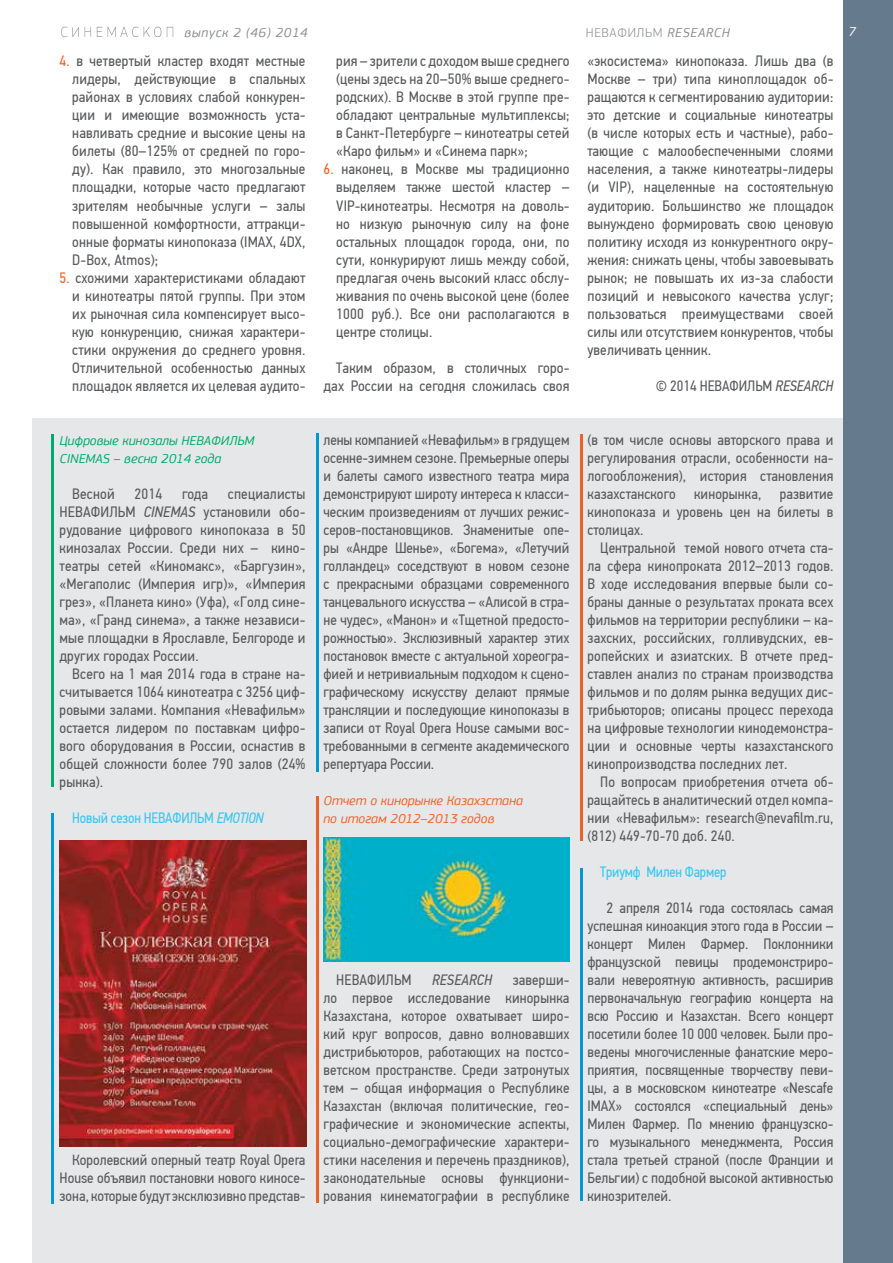
<style>
.page{position:relative;width:893px;height:1263px;background:#fff}
.page>*{position:absolute;margin:0;border:0;box-sizing:border-box;transform-origin:0 0}
.t1{font:15px/18px "PF Din Text Cond Pro";letter-spacing:.01em;color:#58595b;text-align:justify}
.t2{font:15px "PF Din Text Cond Pro";letter-spacing:-.01em;color:#38c6f4}
.t3{font:italic 15px "PF Din Text Cond Pro";letter-spacing:.01em;color:#58595b}
.t4{font:italic 13.5px/18px "PF Square Sans Pro";color:#f16127}
.t5{font:italic 13.5px/18px "PF Square Sans Pro";color:#00a96c}
.t6{font:300 13.5px "PF Square Sans Pro";letter-spacing:.05em;color:#8a8c8e}
.t7{font:italic 13.5px "PF Square Sans Pro";letter-spacing:.05em;color:#8a8c8e}
.t8{font:italic 13.5px "PF Square Sans Pro";color:#fff}
.s1{font-weight:400;font-style:italic}
.s2{color:#f16127}
.s3{font-style:italic}
</style>
<div class="page">
<div style="left:843px;top:0;width:50px;height:1263px;background:#667a8e"></div>
<svg style="left:61px;top:27px;width:18px;height:10px"></svg>
<svg style="left:85px;top:27px;width:6px;height:10px"></svg>
<svg style="left:97px;top:27px;width:5px;height:10px"></svg>
<svg style="left:108px;top:27px;width:53px;height:10px"></svg>
<svg style="left:167px;top:27px;width:6px;height:10px"></svg>
<div style="left:33px;top:419px;width:810px;height:844px;background:#e6e7e8"></div>
<hr style="left:52px;top:434px;width:2px;height:352px;background:#00a96c">
<hr style="left:52px;top:813px;width:2px;height:390px;background:#009ad3">
<img style="left:323px;top:837px;width:247px;height:125px">
<img style="left:60px;top:840px;width:246px;height:306px">
<hr style="left:317px;top:434px;width:2px;height:338px;background:#009ad3">
<hr style="left:317px;top:796px;width:2px;height:407px;background:#f16127">
<hr style="left:580px;top:434px;width:3px;height:406px;background:#f16127">
<hr style="left:580px;top:868px;width:3px;height:332px;background:#009ad3">
<p class="t7" style="left:184px;top:25px;width:125px">выпуск 2 (46) 2014</p>
<p class="t6" style="left:586px;top:25px;width:146px">НЕВАФИЛЬМ <span class="s1">RESEARCH</span></p>
<p class="t8" style="left:848px;top:24px;width:9px">7</p>
<p class="t1" style="left:72px;top:52px;width:235px;text-indent:-13px"><span class="s2">4.</span> в четвертый кластер входят местные лидеры, действующие в спальных районах в условиях слабой конкурен&shy;ции и имеющие возможность уста&shy;навливать средние и высокие цены на билеты (80–125% от средней по горо&shy;ду). Как правило, это многозальные площадки, которые часто предлагают зрителям необычные услуги – залы повышенной комфортности, аттракци&shy;онные форматы кинопоказа (IMAX, 4DX, D-Box, Atmos);</p>
<p class="t1" style="left:72px;top:268px;width:235px;text-indent:-13px"><span class="s2">5.</span> схожими характеристиками обладают и кинотеатры пятой группы. При этом их рыночная сила компенсирует высо&shy;кую конкуренцию, снижая характери&shy;стики окружения до среднего уровня.<br>Отличительной особенностью данных площадок является их целевая аудито-</p>
<p class="t1" style="left:587px;top:52px;width:247px">«экосистема» кинопоказа. Лишь два (в Москве – три) типа киноплощадок об&shy;ращаются к сегментированию аудитории: это детские и социальные кинотеатры (в числе которых есть и частные), рабо&shy;тающие с малообеспеченными слоями населения, а также кинотеатры-лидеры (и VIP), нацеленные на состоятельную аудиторию. Большинство же площадок вынуждено формировать свою ценовую политику исходя из конкурентного окру&shy;жения: снижать цены, чтобы завоевывать рынок; не повышать их из-за слабости позиций и невысокого качества услуг; пользоваться преимуществами своей силы или отсутствием конкурентов, чтобы увеличивать ценник.</p>
<p class="t1" style="left:656px;top:376px;width:179px">© 2014 НЕВАФИЛЬМ <span class="s3">RESEARCH</span></p>
<p class="t1" style="left:336px;top:52px;width:235px">рия – зрители с доходом выше среднего (цены здесь на 20–50% выше среднего&shy;родских). В Москве в этой группе пре&shy;обладают центральные мультиплексы; в Санкт-Петербурге – кинотеатры сетей «Каро фильм» и «Синема парк»;</p>
<p class="t1" style="left:336px;top:160px;width:235px;text-indent:-13px"><span class="s2">6.</span> наконец, в Москве мы традиционно выделяем также шестой кластер – VIP-кинотеатры. Несмотря на доволь&shy;но низкую рыночную силу на фоне остальных площадок города, они, по сути, конкурируют лишь между собой, предлагая очень высокий класс обслу&shy;живания по очень высокой цене (более 1000 руб.). Все они располагаются в центре столицы.</p>
<p class="t1" style="left:323px;top:358px;width:247px;text-align:right">Таким образом, в столичных горо&shy;дах России на сегодня сложилась своя</p>
<p class="t5" style="left:60px;top:431px;width:196px">Цифровые кинозалы НЕВАФИЛЬМ<br>CINEMAS – весна 2014 года</p>
<p class="t1" style="left:72px;top:484px;width:44px">Весной</p>
<p class="t1" style="left:135px;top:484px;width:29px">2014</p>
<p class="t1" style="left:182px;top:484px;width:28px">года</p>
<p class="t1" style="left:60px;top:484px;width:247px;text-indent:168px">специалисты НЕВАФИЛЬМ <span class="s3">CINEMAS</span> установили обо&shy;рудование цифрового кинопоказа в 50 кинозалах России. Среди них – кино&shy;театры сетей «Киномакс», «Баргузин», «Мегаполис (Империя игр)», «Империя грез», «Планета кино» (Уфа), «Голд сине&shy;ма», «Гранд синема», а также независи&shy;мые площадки в Ярославле, Белгороде и других городах России.</p>
<p class="t1" style="left:60px;top:664px;width:247px;text-indent:13px">Всего на 1 мая 2014 года в стране на&shy;считывается 1064 кинотеатра с 3256 циф&shy;ровыми залами. Компания «Невафильм» остается лидером по поставкам цифро&shy;вого оборудования в России, оснастив в общей сложности более 790 залов (24% рынка).</p>
<p class="t2" style="left:72px;top:808px;width:193px">Новый сезон НЕВАФИЛЬМ <span class="s3">EMOTION</span></p>
<p class="t1" style="left:60px;top:1150px;width:247px;text-indent:13px">Королевский оперный театр Royal Opera House объявил постановки нового киносе&shy;зона, которые будут эксклюзивно представ-</p>
<p class="t1" style="left:323px;top:430px;width:247px">лены компанией «Невафильм» в грядущем осенне-зимнем сезоне. Премьерные оперы и балеты самого известного театра мира демонстрируют широту интереса к класси&shy;ческим произведениям от лучших режис&shy;серов-постановщиков. Знаменитые опе&shy;ры «Андре Шенье», «Богема», «Летучий голландец» соседствуют в новом сезоне с прекрасными образцами современного танцевального искусства – «Алисой в стра&shy;не чудес», «Манон» и «Тщетной предосто&shy;рожностью». Экслюзивный характер этих постановок вместе с актуальной хореогра&shy;фией и нетривиальным подходом к сцено&shy;графическому искусству делают прямые трансляции и последующие кинопоказы в записи от Royal Opera House самыми вос&shy;требованными в сегменте академического репертуара России.</p>
<p class="t4" style="left:323px;top:791px;width:201px">Отчет о кинорынке Казахзстана по итогам 2012–2013 годов</p>
<p class="t1" style="left:336px;top:970px;width:77px">НЕВАФИЛЬМ</p>
<p class="t3" style="left:432px;top:971px;width:62px">RESEARCH</p>
<p class="t1" style="left:323px;top:970px;width:247px;text-indent:189px">заверши&shy;ло первое исследование кинорынка Казахстана, которое охватывает широ&shy;кий круг вопросов, давно волновавших дистрибьюторов, работающих на постсо&shy;ветском пространстве. Среди затронутых тем – общая информация о Республике Казахстан (включая политические, гео&shy;графические и экономические аспекты, социально-демографические характери&shy;стики населения и перечень праздников), законодательные основы функциони&shy;рования кинематографии в республике</p>
<p class="t1" style="left:587px;top:430px;width:247px">(в том числе основы авторского права и регулирования отрасли, особенности на&shy;логообложения), история становления казахстанского кинорынка, развитие кинопоказа и уровень цен на билеты в столицах.</p>
<p class="t1" style="left:587px;top:538px;width:247px;text-indent:13px">Центральной темой нового отчета ста&shy;ла сфера кинопроката 2012–2013 годов.<br>В ходе исследования впервые были со&shy;браны данные о результатах проката всех фильмов на территории республики – ка&shy;захских, российских, голливудских, ев&shy;ропейских и азиатских. В отчете пред&shy;ставлен анализ по странам производства фильмов и по долям рынка ведущих дис&shy;трибьюторов; описаны процесс перехода на цифровые технологии кинодемонстра&shy;ции и основные черты казахстанского кинопроизводства последних лет.</p>
<p class="t1" style="left:587px;top:772px;width:247px;text-indent:13px">По вопросам приобретения отчета об&shy;ращайтесь в аналитический отдел компа&shy;нии «Невафильм»: research@nevafilm.ru, (812) 449-70-70 доб. 240.</p>
<p class="t2" style="left:600px;top:862px;width:128px">Триумф Милен Фармер</p>
<p class="t1" style="left:587px;top:898px;width:247px;text-indent:19px">2 апреля 2014 года состоялась самая успешная киноакция этого года в России – концерт Милен Фармер. Поклонники французской певицы продемонстриро&shy;вали невероятную активность, расширив первоначальную географию концерта на всю Россию и Казахстан. Всего концерт посетили более 10 000 человек. Были про&shy;ведены многочисленные фанатские меро&shy;приятия, посвященные творчеству певи&shy;цы, а в московском кинотеатре «Nescafe IMAX» состоялся «специальный день» Милен Фармер. По мнению французско&shy;го музыкального менеджмента, Россия стала третьей страной (после Франции и Бельгии) с подобной высокой активностью кинозрителей.</p>
</div>
